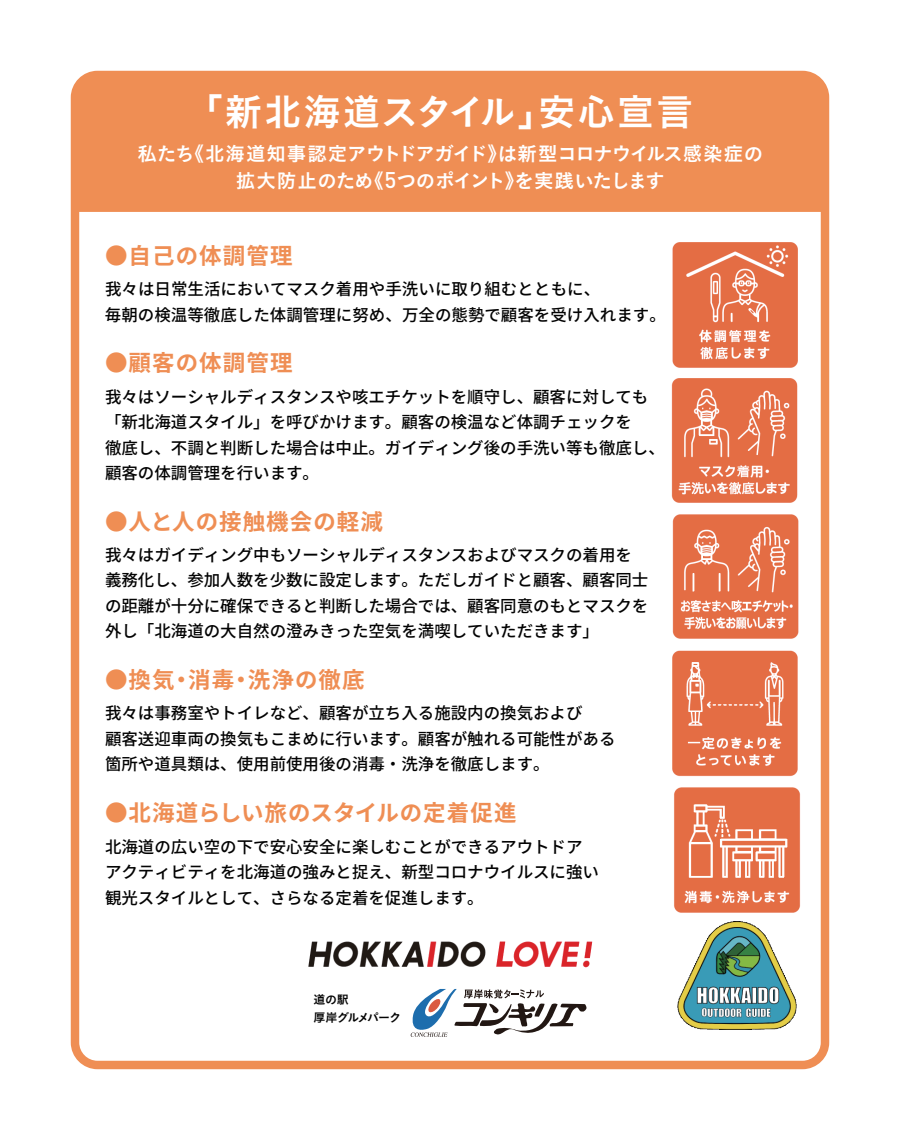
<style>
.page{position:relative;width:900px;height:1140px;background:#fff}
.page>*{position:absolute;margin:0;border:0;box-sizing:border-box;transform-origin:0 0}
.t1{font:37.5px "Koburina Go Std N W6";letter-spacing:.05em;color:#fff}
.t2{font:700 22.5px "Noto Sans CJ Kjp";letter-spacing:.05em;color:#ef8e54}
.t3{font:19.5px/27px "Koburina Go Std N W6";letter-spacing:-.03em;color:#fff;text-align:center}
.t4{font:500 16.5px/25.5px "Noto Sans CJ Kjp";color:#030303}
.t5{font:12px/18px "Koburina Go Std N W6";letter-spacing:-.085em;color:#030303}
.s1{font-family:"DIN";font-weight:500;font-size:22.35px}
</style>
<div class="page">
<div style="left:80px;top:80px;width:740px;height:132px;background:#ef8e54"></div>
<img style="left:672px;top:242px;width:126px;height:126px">
<img style="left:671px;top:378px;width:127px;height:125px">
<img style="left:674px;top:787px;width:127px;height:126px">
<img style="left:673px;top:514px;width:126px;height:125px">
<img style="left:672px;top:650px;width:126px;height:127px">
<img style="left:677px;top:921px;width:119px;height:108px">
<img style="left:308px;top:941px;width:285px;height:27px">
<div style="left:71px;top:71px;width:758px;height:998px;border:8px solid #ef8e54;border-radius:22px"></div>
<svg style="left:410px;top:989px;width:177px;height:48px"></svg>
<h1 class="t1" style="left:185px;top:83px;width:510px">「新北海道スタイル」安心宣言</h1>
<p class="t3" style="left:137px;top:141px;width:627px">私たち《北海道知事認定アウトドアガイド》は新型コロナウイルス感染症の拡大防止のため《<span class="s1">5</span>つのポイント》を実践いたします</p>
<h2 class="t2" style="left:105px;top:243px;width:189px">●自己の体調管理</h2>
<p class="t4" style="left:105px;top:277px;width:562px">我々は日常生活においてマスク着用や手洗いに取り組むとともに、<br>毎朝の検温等徹底した体調管理に努め、万全の態勢で顧客を受け入れます。</p>
<h2 class="t2" style="left:105px;top:350px;width:189px">●顧客の体調管理</h2>
<p class="t4" style="left:105px;top:384px;width:561px">我々はソーシャルディスタンスや咳エチケットを順守し、顧客に対しても「新北海道スタイル」を呼びかけます。顧客の検温など体調チェックを<br>徹底し、不調と判断した場合は中止。ガイディング後の手洗い等も徹底し、顧客の体調管理を行います。</p>
<h2 class="t2" style="left:105px;top:509px;width:280px">●人と人の接触機会の軽減</h2>
<p class="t4" style="left:105px;top:542px;width:545px">我々はガイディング中もソーシャルディスタンスおよびマスクの着用を義務化し、参加人数を少数に設定します。ただしガイドと顧客、顧客同士の距離が十分に確保できると判断した場合では、顧客同意のもとマスクを外し「北海道の大自然の澄みきった空気を満喫していただきます」</p>
<h2 class="t2" style="left:105px;top:667px;width:261px">●換気・消毒・洗浄の徹底</h2>
<p class="t4" style="left:105px;top:701px;width:512px">我々は事務室やトイレなど、顧客が立ち入る施設内の換気および<br>顧客送迎車両の換気もこまめに行います。顧客が触れる可能性がある箇所や道具類は、使用前使用後の消毒・洗浄を徹底します。</p>
<h2 class="t2" style="left:105px;top:801px;width:413px">●北海道らしい旅のスタイルの定着促進</h2>
<p class="t4" style="left:105px;top:834px;width:496px">北海道の広い空の下で安心安全に楽しむことができるアウトドアアクティビティを北海道の強みと捉え、新型コロナウイルスに強い観光スタイルとして、さらなる定着を促進します。</p>
<p class="t5" style="left:313px;top:991px;width:89px">道の駅<br>厚岸グルメパーク</p>
</div>
